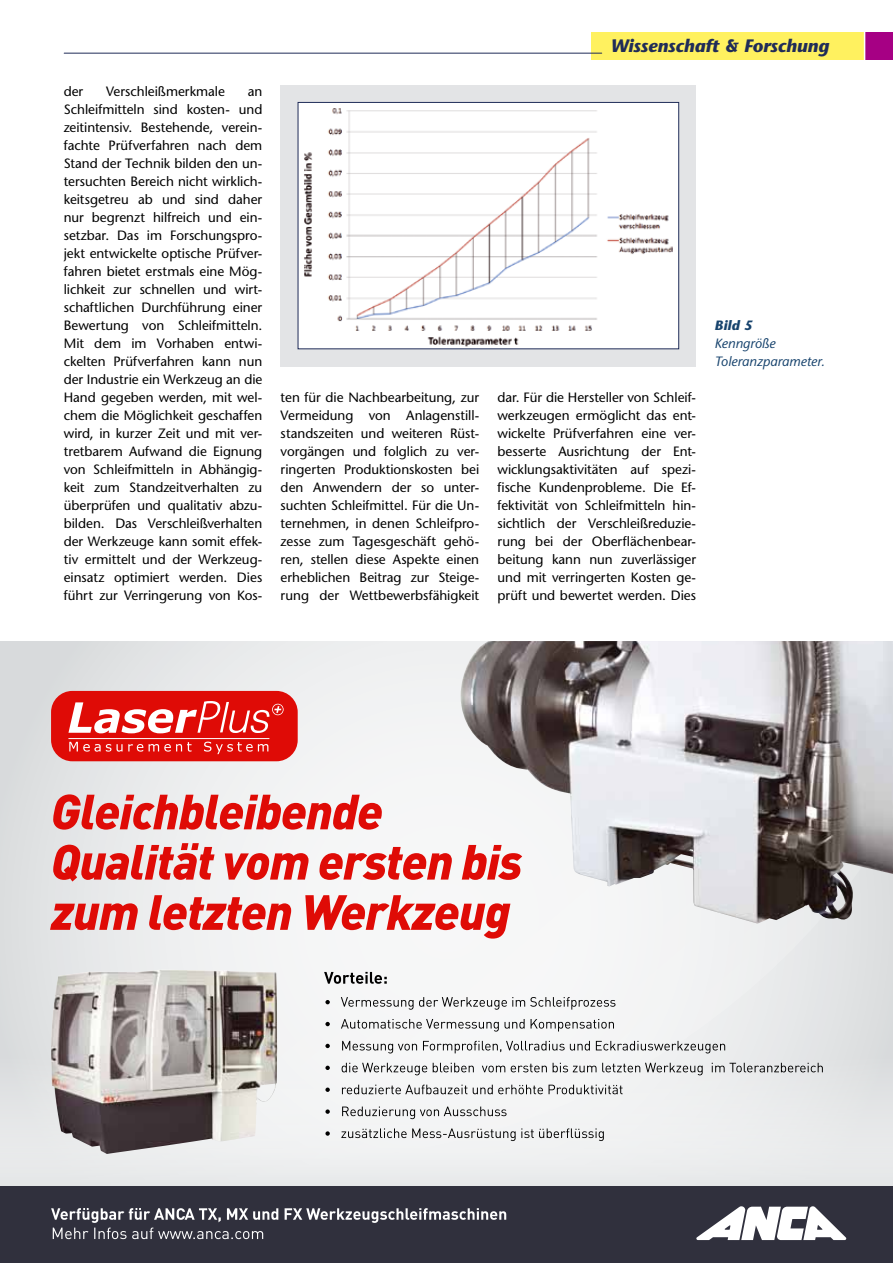
<style>
.page{position:relative;width:893px;height:1263px;background:#fff}
.page>*{position:absolute;margin:0;border:0;box-sizing:border-box;transform-origin:0 0}
.t1{font:italic 700 18px "Stone Sans";color:#202c58}
.t2{font:13.5px/18px "Stone Sans";color:#000;text-align:justify}
.t3{font:italic 13.5px/18px "Stone Sans";letter-spacing:.005em;color:#17436d}
.s1{font-weight:700}
</style>
<div class="page">
<div style="left:591px;top:32px;width:302px;height:28px;background:#fff15f"></div>
<hr style="left:64px;top:53px;width:538px;height:1px;background:#202c58">
<div style="left:865px;top:32px;width:28px;height:28px;background:#a60084"></div>
<hr style="left:864px;top:12px;width:1px;height:56px;background:#fff">
<div style="left:281px;top:85px;width:415px;height:281px;background:#e3e4e6"></div>
<div style="left:298px;top:102px;width:381px;height:247px;background:#fff"></div>
<img style="left:304px;top:108px;width:369px;height:238px">
<div style="left:298px;top:102px;width:381px;height:247px;border:1px solid #202c58"></div>
<svg style="left:0;top:641px;width:893px;height:413px;fill:#eff0f1"></svg>
<div style="left:0;top:1054px;width:893px;height:153px;background:#ecedee"></div>
<div style="left:0;top:1186px;width:893px;height:77px;background:#30303d"></div>
<svg style="left:51px;top:1208px;width:455px;height:31px"></svg>
<svg style="left:696px;top:1206px;width:150px;height:34px"></svg>
<svg style="left:325px;top:1128px;width:279px;height:13px"></svg>
<svg style="left:325px;top:1106px;width:182px;height:13px"></svg>
<svg style="left:325px;top:1085px;width:298px;height:9px"></svg>
<svg style="left:325px;top:1063px;width:498px;height:12px"></svg>
<svg style="left:325px;top:1041px;width:400px;height:12px"></svg>
<svg style="left:325px;top:1019px;width:289px;height:12px"></svg>
<svg style="left:325px;top:997px;width:290px;height:13px"></svg>
<svg style="left:324px;top:972px;width:63px;height:12px"></svg>
<div style="left:51px;top:691px;width:247px;height:70px;background:#df0b06;border-radius:21px"></div>
<svg style="left:68px;top:701px;width:216px;height:32px"></svg>
<svg style="left:69px;top:742px;width:42px;height:10px"></svg>
<svg style="left:117px;top:744px;width:26px;height:8px"></svg>
<svg style="left:149px;top:742px;width:43px;height:10px"></svg>
<svg style="left:204px;top:742px;width:64px;height:12px"></svg>
<hr style="left:68px;top:738px;width:201px;height:1px;background:#fff">
<img style="left:51px;top:970px;width:226px;height:184px">
<img style="left:461px;top:641px;width:432px;height:283px">
<svg style="left:50px;top:895px;width:460px;height:43px"></svg>
<svg style="left:53px;top:843px;width:469px;height:38px"></svg>
<svg style="left:53px;top:794px;width:329px;height:36px"></svg>
<p class="t2" style="left:64px;top:82px;width:21px">der</p>
<p class="t2" style="left:106px;top:82px;width:120px">Verschleißmerkmale</p>
<p class="t2" style="left:64px;top:82px;width:200px;text-indent:184px">an Schleifmitteln sind kosten‑ und zeitintensiv. Bestehende, verein&shy;fachte Prüfverfahren nach dem Stand der Technik bilden den un&shy;tersuchten Bereich nicht wirklich&shy;keitsgetreu ab und sind daher nur begrenzt hilfreich und ein&shy;setzbar. Das im Forschungspro&shy;jekt entwickelte optische Prüfver&shy;fahren bietet erstmals eine Mög&shy;lichkeit zur schnellen und wirt&shy;schaftlichen Durchführung einer Bewertung von Schleifmitteln.<br>Mit dem im Vorhaben entwi&shy;ckelten Prüfverfahren kann nun der Industrie ein Werkzeug an die Hand gegeben werden, mit wel&shy;chem die Möglichkeit geschaffen wird, in kurzer Zeit und mit ver&shy;tretbarem Aufwand die Eignung von Schleifmitteln in Abhängig&shy;keit zum Standzeitverhalten zu überprüfen und qualitativ abzu&shy;bilden. Das Verschleißverhalten der Werkzeuge kann somit effek&shy;tiv ermittelt und der Werkzeug&shy;einsatz optimiert werden. Dies führt zur Verringerung von Kos-</p>
<p class="t1" style="left:610px;top:34px;width:220px">Wissenschaft &amp; Forschung</p>
<p class="t2" style="left:281px;top:388px;width:200px">ten für die Nachbearbeitung, zur Vermeidung von Anlagenstill&shy;standszeiten und weiteren Rüst&shy;vorgängen und folglich zu ver&shy;ringerten Produktionskosten bei den Anwendern der so unter&shy;suchten Schleifmittel. Für die Un&shy;ternehmen, in denen Schleifpro&shy;zesse zum Tagesgeschäft gehö&shy;ren, stellen diese Aspekte einen erheblichen Beitrag zur Steige&shy;rung der Wettbewerbsfähigkeit</p>
<p class="t2" style="left:497px;top:388px;width:200px">dar. Für die Hersteller von Schleif&shy;werkzeugen ermöglicht das ent&shy;wickelte Prüfverfahren eine ver&shy;besserte Ausrichtung der Ent&shy;wicklungsaktivitäten auf spezi&shy;fische Kundenprobleme. Die Ef&shy;fektivität von Schleifmitteln hin&shy;sichtlich der Verschleißreduzie&shy;rung bei der Oberflächenbear&shy;beitung kann nun zuverlässiger und mit verringerten Kosten ge&shy;prüft und bewertet werden. Dies</p>
<p class="t3" style="left:714px;top:316px;width:112px"><span class="s1">Bild 5<br></span>Kenngröße<br>Toleranzparameter.</p>
</div>
